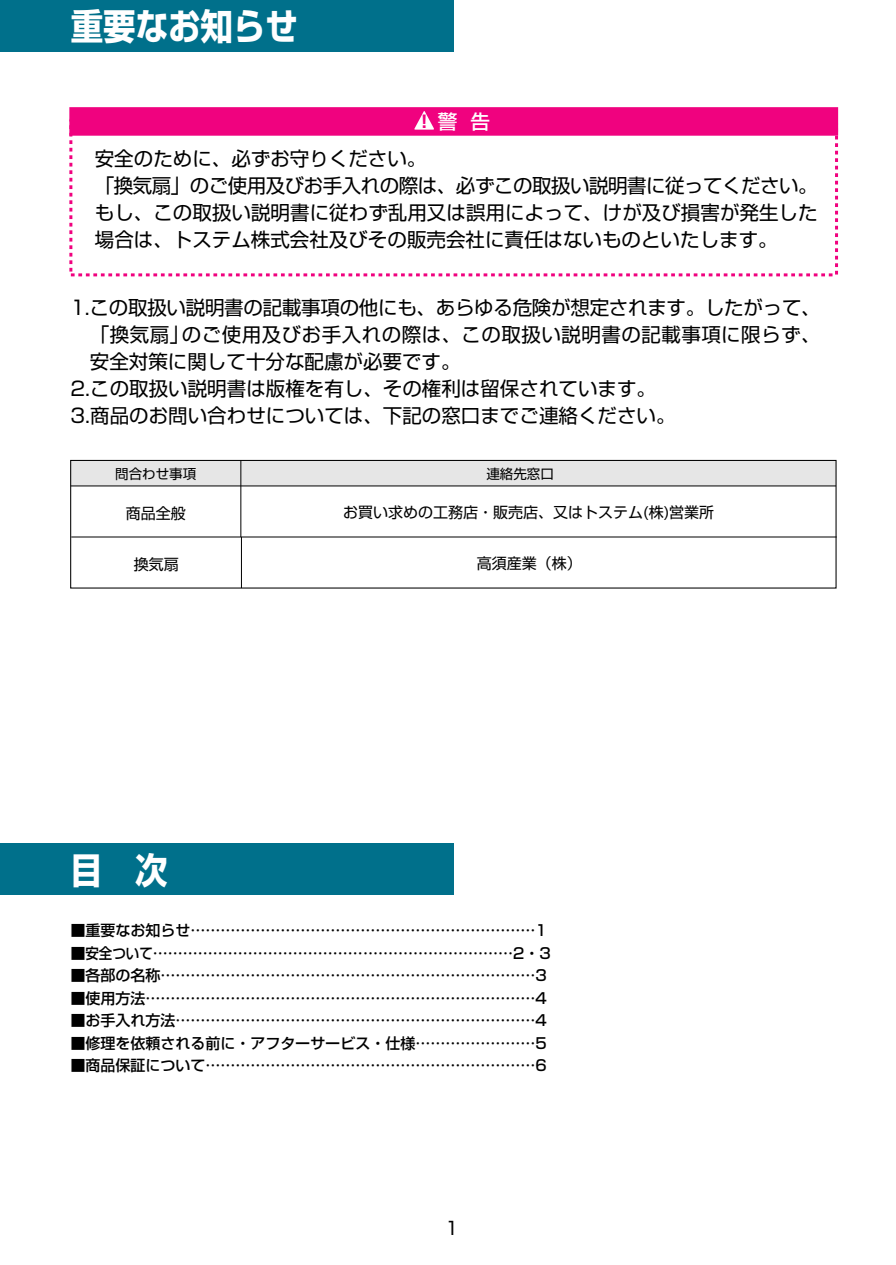
<style>
.page{position:relative;width:896px;height:1265px;background:#fff}
.page>*{position:absolute;margin:0;border:0;box-sizing:border-box;transform-origin:0 0}
.t1{font:700 36px "Shin Go";color:#fff;scale:.9 1}
.t2{font:19.5px/27px "Shin Go";color:#000}
.t3{font:19.5px "Shin Go";letter-spacing:.025em;color:#000}
.t4{font:18px "Shin Go";color:#000}
.t5{font:500 15px "Shin Go";color:#000}
.t6{font:15px "Shin Go";color:#000}
.t7{font:13.5px "Shin Go";color:#000}
.s1{font-weight:700;font-size:17.1px;color:#f0027f}
.s2{font-weight:500;color:#fff}
</style>
<div class="page">
<div style="left:0;top:0;width:453px;height:52px;background:#00708b"></div>
<div style="left:71px;top:460px;width:765px;height:26px;background:#e6e6e6"></div>
<div style="left:70px;top:460px;width:766px;height:128px;border:1px solid #000"></div>
<hr style="left:240px;top:460px;width:1px;height:77px;background:#000">
<hr style="left:71px;top:486px;width:765px;height:1px;background:#000">
<hr style="left:241px;top:537px;width:1px;height:51px;background:#000">
<hr style="left:71px;top:537px;width:765px;height:1px;background:#000">
<div style="left:0;top:843px;width:453px;height:51px;background:#00708b"></div>
<svg style="left:69px;top:110px;width:770px;height:167px"></svg>
<svg style="left:71px;top:273px;width:765px;height:3px"></svg>
<div style="left:69px;top:107px;width:769px;height:29px;background:#f0027f;border:3px solid #f0027f"></div>
<svg style="left:414px;top:111px;width:20px;height:19px"></svg>
<h1 class="t1" style="left:71px;top:3px;width:254px">重要なお知らせ</h1>
<p class="t2" style="left:95px;top:102px;width:396px;line-height:36.6px;text-indent:326px"><span class="s1">!</span><span class="s2">警告</span>安全のために、必ずお守りください。</p>
<p class="t2" style="left:95px;top:170px;width:724px;text-align:justify">「換気扇」のご使用及びお手入れの際は、必ずこの取扱い説明書に従ってください。もし、この取扱い説明書に従わず乱用又は誤用によって、けが及び損害が発生した場合は、トステム株式会社及びその販売会社に責任はないものといたします。</p>
<p class="t2" style="left:70px;top:293px;width:751px">1.この取扱い説明書の記載事項の他にも、あらゆる危険が想定されます。したがって、</p>
<p class="t3" style="left:90px;top:322px;width:732px">「換気扇」のご使用及びお手入れの際は、この取扱い説明書の記載事項に限らず、</p>
<p class="t2" style="left:90px;top:347px;width:372px">安全対策に関して十分な配慮が必要です。</p>
<p class="t2" style="left:70px;top:374px;width:587px">2.この取扱い説明書は版権を有し、その権利は留保されています。</p>
<p class="t2" style="left:70px;top:401px;width:606px">3.商品のお問い合わせについては、下記の窓口までご連絡ください。</p>
<p class="t7" style="left:115px;top:465px;width:82px">問合わせ事項</p>
<p class="t6" style="left:126px;top:504px;width:61px">商品全般</p>
<p class="t7" style="left:486px;top:465px;width:69px">連絡先窓口</p>
<p class="t6" style="left:343px;top:502px;width:373px">お買い求めの工務店・販売店、又はトステム(株)営業所</p>
<p class="t6" style="left:134px;top:555px;width:46px">換気扇</p>
<p class="t6" style="left:476px;top:553px;width:107px">高須産業（株）</p>
<h1 class="t1" style="left:70px;top:845px;width:110px">目 次</h1>
<p class="t5" style="left:70px;top:920px;width:478px">■重要なお知らせ……………………………………………………………1</p>
<p class="t5" style="left:70px;top:943px;width:482px">■安全ついて………………………………………………………………2・3</p>
<p class="t5" style="left:70px;top:965px;width:478px">■各部の名称…………………………………………………………………3</p>
<p class="t5" style="left:70px;top:988px;width:478px">■使用方法……………………………………………………………………4</p>
<p class="t5" style="left:70px;top:1010px;width:478px">■お手入れ方法………………………………………………………………4</p>
<p class="t5" style="left:70px;top:1033px;width:478px">■修理を依頼される前に・アフターサービス・仕様……………………5</p>
<p class="t5" style="left:70px;top:1055px;width:478px">■商品保証について…………………………………………………………6</p>
<p class="t4" style="left:445px;top:1216px;width:15px">1</p>
</div>
